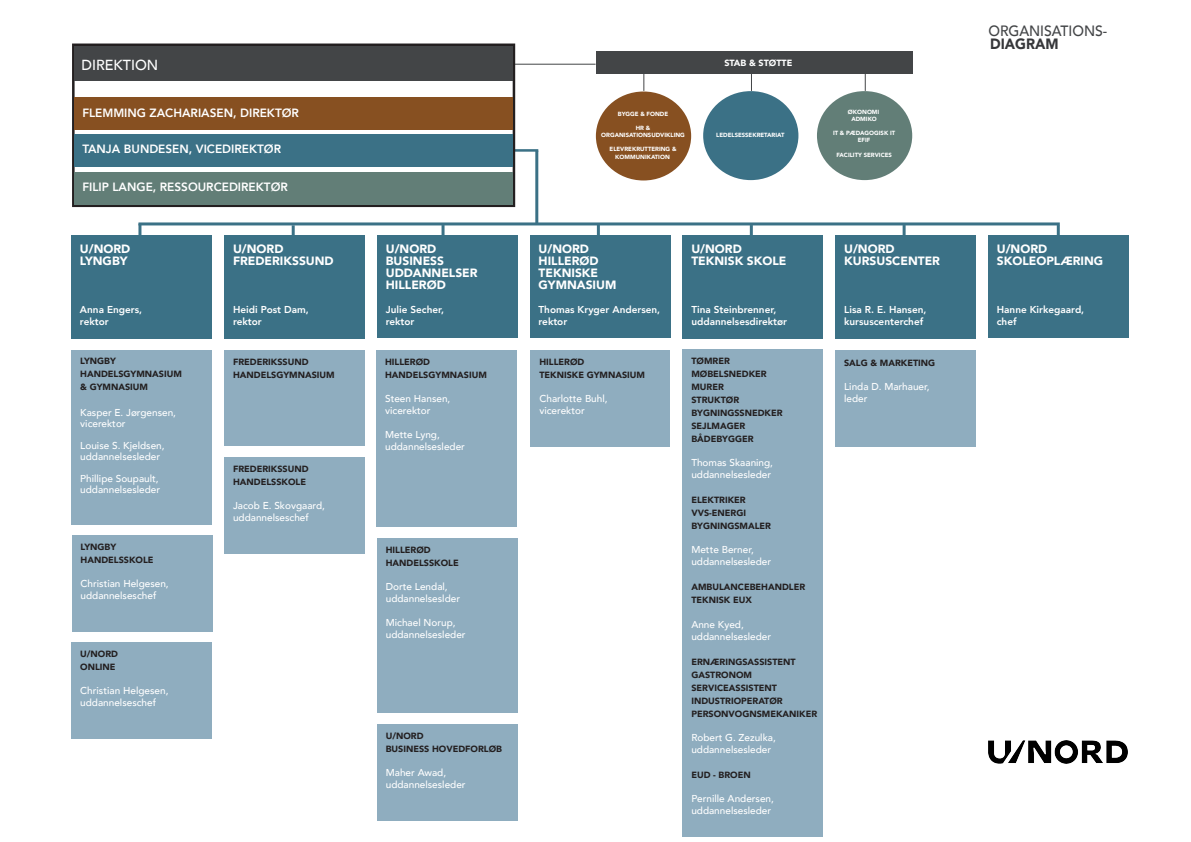
<style>
.page{position:relative;width:1191px;height:842px;background:#fff}
.page>*{position:absolute;margin:0;border:0;box-sizing:border-box;transform-origin:0 0}
.t1{font:500 14.9px "Avenir";color:#434547;scale:.94 1}
.t2{font:900 14.9px "Avenir";color:#36373a;scale:.94 1}
.t3{font:500 14.5px "Avenir";color:#fff}
.t4{font:900 12px/12px "Avenir";color:#fff}
.t5{font:800 12px "Avenir";color:#fff}
.t6{font:500 10px/12px "Avenir";color:#fff}
.t7{font:800 10px/12px "Avenir";color:#fff}
.t8{font:900 9px/13px "Avenir";color:#231f20}
.t9{font:900 9px "Avenir";color:#fff}
.t10{font:900 6px/7px "Avenir";color:#fff;text-align:center}
</style>
<div class="page">
<div style="left:596px;top:52px;width:316px;height:22px;background:#434547"></div>
<hr style="left:138px;top:222px;width:921px;height:3px;background:#3b7186">
<div style="left:71px;top:235px;width:140px;height:104px;background:#3b7186"></div>
<div style="left:224px;top:235px;width:140px;height:104px;background:#3b7186"></div>
<div style="left:530px;top:235px;width:140px;height:103px;background:#3b7186"></div>
<div style="left:835px;top:235px;width:140px;height:104px;background:#3b7186"></div>
<div style="left:988px;top:235px;width:140px;height:103px;background:#3b7186"></div>
<div style="left:72px;top:350px;width:140px;height:174px;background:#8fadbf"></div>
<div style="left:224px;top:350px;width:140px;height:96px;background:#8fadbf"></div>
<hr style="left:292px;top:225px;width:3px;height:16px;background:#3b7186">
<hr style="left:138px;top:224px;width:3px;height:22px;background:#3b7186">
<hr style="left:441px;top:225px;width:3px;height:16px;background:#3b7186">
<hr style="left:597px;top:225px;width:3px;height:17px;background:#3b7186">
<svg style="left:750px;top:225px;width:3px;height:10px"></svg>
<hr style="left:1056px;top:225px;width:3px;height:16px;background:#3b7186">
<div style="left:817px;top:91px;width:95px;height:89px;background:#627e77;border-radius:50%"></div>
<div style="left:703px;top:91px;width:95px;height:89px;background:#3b7186;border-radius:50%"></div>
<div style="left:596px;top:91px;width:95px;height:89px;background:#875021;border-radius:50%"></div>
<hr style="left:512px;top:64px;width:83px;height:1px;background:#434547">
<svg style="left:643px;top:74px;width:1px;height:17px"></svg>
<svg style="left:865px;top:74px;width:1px;height:17px"></svg>
<hr style="left:902px;top:225px;width:3px;height:16px;background:#3b7186">
<hr style="left:535px;top:151px;width:3px;height:73px;background:#3b7186">
<svg style="left:751px;top:74px;width:1px;height:17px"></svg>
<div style="left:531px;top:350px;width:139px;height:96px;background:#8fadbf"></div>
<div style="left:377px;top:235px;width:140px;height:103px;background:#3b7186"></div>
<div style="left:376px;top:350px;width:140px;height:177px;background:#8fadbf"></div>
<div style="left:683px;top:235px;width:140px;height:103px;background:#3b7186"></div>
<div style="left:683px;top:349px;width:140px;height:487px;background:#8fadbf"></div>
<div style="left:835px;top:350px;width:140px;height:96px;background:#8fadbf"></div>
<hr style="left:512px;top:149px;width:26px;height:3px;background:#3b7186">
<div style="left:72px;top:44px;width:443px;height:163px;border:3px solid #231f20"></div>
<div style="left:74px;top:172px;width:438px;height:32px;background:#627e77"></div>
<div style="left:74px;top:97px;width:438px;height:33px;background:#875021"></div>
<div style="left:74px;top:134px;width:438px;height:33px;background:#3b7186"></div>
<div style="left:74px;top:46px;width:438px;height:35px;background:#434547"></div>
<div style="left:72px;top:535px;width:140px;height:96px;background:#8fadbf"></div>
<div style="left:72px;top:642px;width:140px;height:96px;background:#8fadbf"></div>
<div style="left:224px;top:457px;width:140px;height:96px;background:#8fadbf"></div>
<div style="left:377px;top:724px;width:140px;height:96px;background:#8fadbf"></div>
<div style="left:377px;top:539px;width:140px;height:174px;background:#8fadbf"></div>
<img style="left:988px;top:740px;width:139px;height:23px">
<p class="t1" style="left:988px;top:18px;width:128px">ORGANISATIONS-</p>
<p class="t2" style="left:990px;top:31px;width:74px">DIAGRAM</p>
<p class="t3" style="left:82px;top:53px;width:78px">DIREKTION</p>
<p class="t9" style="left:724px;top:55px;width:69px">STAB &amp; STØTTE</p>
<p class="t5" style="left:82px;top:103px;width:218px">FLEMMING ZACHARIASEN, DIREKTØR</p>
<p class="t5" style="left:82px;top:140px;width:200px">TANJA BUNDESEN, VICEDIREKTØR</p>
<p class="t10" style="left:618px;top:110px;width:52px">BYGGE &amp; FONDE</p>
<p class="t10" style="left:601px;top:124px;width:85px">HR &amp;<br>ORGANISATIONSUDVIKLING</p>
<p class="t10" style="left:609px;top:144px;width:68px;line-height:8.1px">ELEVREKRUTTERING &amp;<br>KOMMUNIKATION</p>
<p class="t10" style="left:716px;top:131px;width:70px">LEDELSESSEKRETARIAT</p>
<p class="t10" style="left:848px;top:108px;width:33px">ØKONOMI<br>ADMIKO</p>
<p class="t10" style="left:833px;top:129px;width:64px">IT &amp; PÆDAGOGISK IT<br>EFIF</p>
<p class="t10" style="left:836px;top:151px;width:57px">FACILITY SERVICES</p>
<p class="t5" style="left:82px;top:178px;width:207px">FILIP LANGE, RESSOURCEDIREKTØR</p>
<p class="t4" style="left:80px;top:242px;width:52px">U/NORD<br>LYNGBY</p>
<p class="t7" style="left:80px;top:303px;width:64px">Anna Engers,</p>
<p class="t7" style="left:80px;top:315px;width:30px">rektor</p>
<p class="t8" style="left:80px;top:355px;width:103px">LYNGBY<br>HANDELSGYMNASIUM &amp; GYMNASIUM</p>
<p class="t6" style="left:80px;top:406px;width:97px;line-height:11px">Kasper E. Jørgensen, vicerektor</p>
<p class="t6" style="left:80px;top:439px;width:86px;line-height:11px">Louise S. Kjeldsen, uddannelsesleder</p>
<p class="t6" style="left:80px;top:472px;width:81px;line-height:11px">Phillipe Soupault, uddannelsesleder</p>
<p class="t8" style="left:81px;top:540px;width:74px">LYNGBY<br>HANDELSSKOLE</p>
<p class="t6" style="left:81px;top:577px;width:90px">Christian Helgesen, uddannelseschef</p>
<p class="t8" style="left:80px;top:647px;width:39px">U/NORD<br>ONLINE</p>
<p class="t6" style="left:80px;top:684px;width:90px">Christian Helgesen, uddannelseschef</p>
<p class="t4" style="left:233px;top:242px;width:102px">U/NORD<br>FREDERIKSSUND</p>
<p class="t7" style="left:233px;top:303px;width:77px">Heidi Post Dam,</p>
<p class="t7" style="left:233px;top:315px;width:30px">rektor</p>
<p class="t8" style="left:233px;top:355px;width:103px">FREDERIKSSUND<br>HANDELSGYMNASIUM</p>
<p class="t8" style="left:233px;top:462px;width:77px">FREDERIKSSUND<br>HANDELSSKOLE</p>
<p class="t6" style="left:233px;top:499px;width:93px">Jacob E. Skovgaard, uddannelseschef</p>
<p class="t4" style="left:386px;top:242px;width:93px">U/NORD<br>BUSINESS<br>UDDANNELSER</p>
<p class="t4" style="left:386px;top:278px;width:61px">HILLERØD</p>
<p class="t7" style="left:386px;top:303px;width:60px">Julie Secher,</p>
<p class="t7" style="left:386px;top:315px;width:30px">rektor</p>
<p class="t8" style="left:385px;top:355px;width:103px">HILLERØD<br>HANDELSGYMNASIUM</p>
<p class="t6" style="left:385px;top:392px;width:67px">Steen Hansen, vicerektor</p>
<p class="t6" style="left:385px;top:428px;width:56px">Mette Lyng,</p>
<p class="t6" style="left:385px;top:440px;width:81px">uddannelsesleder</p>
<p class="t8" style="left:386px;top:543px;width:74px">HILLERØD<br>HANDELSSKOLE</p>
<p class="t6" style="left:386px;top:580px;width:63px">Dorte Lendal,</p>
<p class="t6" style="left:386px;top:592px;width:76px">uddannelseslder</p>
<p class="t6" style="left:386px;top:616px;width:81px">Michael Norup, uddannelsesleder</p>
<p class="t8" style="left:386px;top:729px;width:118px">U/NORD<br>BUSINESS HOVEDFORLØB</p>
<p class="t6" style="left:386px;top:766px;width:81px">Maher Awad, uddannelsesleder</p>
<p class="t4" style="left:538px;top:242px;width:52px">U/NORD</p>
<p class="t4" style="left:538px;top:254px;width:61px">HILLERØD<br>TEKNISKE</p>
<p class="t4" style="left:538px;top:278px;width:79px">GYMNASIUM</p>
<p class="t7" style="left:538px;top:303px;width:123px">Thomas Kryger Andersen, rektor</p>
<p class="t8" style="left:539px;top:355px;width:107px">HILLERØD<br>TEKNISKE GYMNASIUM</p>
<p class="t6" style="left:539px;top:392px;width:70px">Charlotte Buhl, vicerektor</p>
<p class="t4" style="left:691px;top:242px;width:97px">U/NORD<br>TEKNISK SKOLE</p>
<p class="t7" style="left:691px;top:303px;width:97px">Tina Steinbrenner, uddannelsesdirektør</p>
<p class="t8" style="left:691px;top:354px;width:77px">TØMRER<br>MØBELSNEDKER</p>
<p class="t8" style="left:691px;top:380px;width:49px">MURER<br>STRUKTØR</p>
<p class="t8" style="left:691px;top:406px;width:93px">BYGNINGSSNEDKER</p>
<p class="t8" style="left:691px;top:419px;width:55px">SEJLMAGER</p>
<p class="t8" style="left:691px;top:432px;width:64px">BÅDEBYGGER</p>
<p class="t6" style="left:691px;top:456px;width:83px">Thomas Skaaning, uddannelsesleder</p>
<p class="t8" style="left:691px;top:493px;width:56px">ELEKTRIKER</p>
<p class="t8" style="left:691px;top:506px;width:56px">VVS-ENERGI</p>
<p class="t8" style="left:691px;top:519px;width:81px">BYGNINGSMALER</p>
<p class="t6" style="left:691px;top:543px;width:81px">Mette Berner, uddannelsesleder</p>
<p class="t8" style="left:691px;top:580px;width:115px">AMBULANCEBEHANDLER</p>
<p class="t8" style="left:691px;top:593px;width:62px">TEKNISK EUX</p>
<p class="t6" style="left:691px;top:618px;width:81px">Anne Kyed, uddannelsesleder</p>
<p class="t8" style="left:691px;top:655px;width:106px">ERNÆRINGSASSISTENT<br>GASTRONOM</p>
<p class="t8" style="left:691px;top:681px;width:87px">SERVICEASSISTENT</p>
<p class="t8" style="left:691px;top:694px;width:93px">INDUSTRIOPERATØR</p>
<p class="t8" style="left:691px;top:707px;width:127px">PERSONVOGNSMEKANIKER</p>
<p class="t6" style="left:691px;top:731px;width:86px">Robert G. Zezulka, uddannelsesleder</p>
<p class="t8" style="left:691px;top:768px;width:61px">EUD - BROEN</p>
<p class="t6" style="left:691px;top:792px;width:84px">Pernille Andersen,</p>
<p class="t6" style="left:691px;top:804px;width:81px">uddannelsesleder</p>
<p class="t4" style="left:844px;top:242px;width:52px">U/NORD</p>
<p class="t4" style="left:844px;top:254px;width:97px">KURSUSCENTER</p>
<p class="t7" style="left:844px;top:303px;width:84px">Lisa R. E. Hansen, kursuscenterchef</p>
<p class="t8" style="left:844px;top:356px;width:93px">SALG &amp; MARKETING</p>
<p class="t6" style="left:844px;top:380px;width:87px">Linda D. Marhauer, leder</p>
<p class="t4" style="left:996px;top:242px;width:52px">U/NORD</p>
<p class="t4" style="left:996px;top:254px;width:108px">SKOLEOPLÆRING</p>
<p class="t7" style="left:996px;top:303px;width:89px">Hanne Kirkegaard,</p>
<p class="t7" style="left:996px;top:315px;width:21px">chef</p>
</div>
